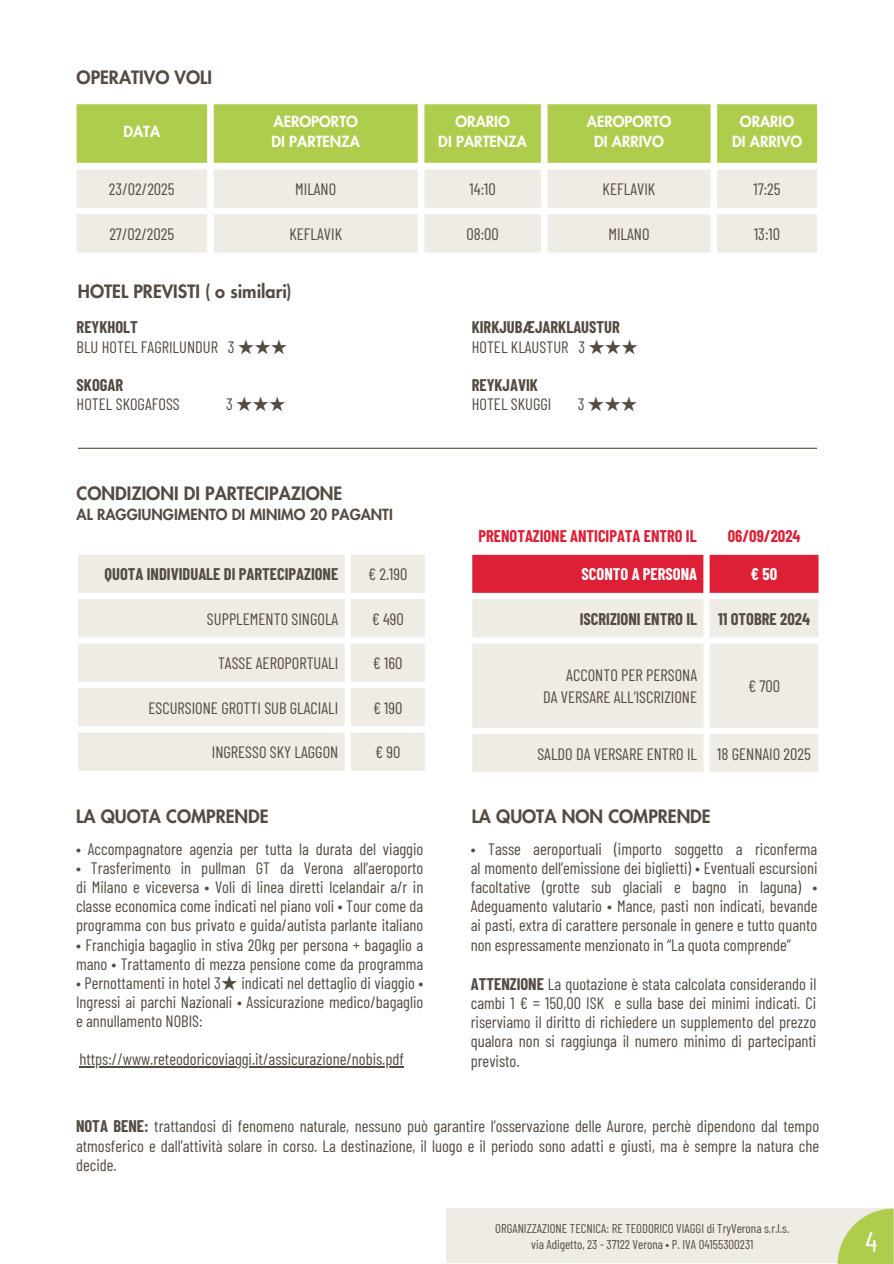
<style>
.page{position:relative;width:894px;height:1264px;background:#fff}
.page>*{position:absolute;margin:0;border:0;box-sizing:border-box;transform-origin:0 0}
.t1{font:28.5px "Barlow Condensed";color:#fff}
.t2{font:800 18px "Futura LT Pro";color:#544b43}
.t3{font:16.5px/19.2px "Barlow Condensed";color:#544b43;text-align:justify}
.t4{font:700 16.5px/19.2px "Barlow Condensed";color:#544b43}
.t5{font:700 16.5px "Barlow Condensed";color:#de2036}
.t6{font:700 16.5px "Barlow Condensed";color:#fff}
.t7{font:16.5px "Noto Sans CJ Ksc";color:#544b43}
.t8{font:800 15px "Futura LT Pro";color:#fff}
.t9{font:800 15px "Futura LT Pro";color:#544b43}
.t10{font:12.75px "Barlow Condensed";color:#544b43}
.s1{font-weight:700}
.s2{font-family:"Noto Sans CJ Ksc"}
.s3{font-family:"Barlow Condensed"}
.s4{font-weight:400}
.s5{font-family:"Noto Sans CJ Ksc";font-weight:400}
</style>
<div class="page">
<div style="left:446px;top:1208px;width:447px;height:55px;background:#efebe5"></div>
<svg style="left:837px;top:1208px;width:56px;height:55px"></svg>
<svg style="left:77px;top:104px;width:739px;height:59px;background:#b1cf53"></svg>
<svg style="left:77px;top:169px;width:739px;height:83px;background:#f0ede8"></svg>
<svg style="left:472px;top:599px;width:346px;height:173px;background:#f0ece7"></svg>
<svg style="left:78px;top:554px;width:346px;height:216px;background:#f1ede8"></svg>
<svg style="left:472px;top:554px;width:347px;height:39px;background:#df293e"></svg>
<hr style="left:79px;top:1066px;width:325px;height:1px;background:#544b43">
<hr style="left:78px;top:448px;width:738px;height:1px;background:#544b43">
<p class="t2" style="left:77px;top:69px;width:137px">OPERATIVO VOLI</p>
<p class="t8" style="left:123px;top:124px;width:38px">DATA</p>
<p class="t8" style="left:273px;top:114px;width:86px">AEROPORTO</p>
<p class="t8" style="left:271px;top:135px;width:90px">DI PARTENZA</p>
<p class="t8" style="left:455px;top:114px;width:56px">ORARIO</p>
<p class="t8" style="left:438px;top:135px;width:90px">DI PARTENZA</p>
<p class="t8" style="left:586px;top:114px;width:86px">AEROPORTO</p>
<p class="t8" style="left:594px;top:135px;width:71px">DI ARRIVO</p>
<p class="t8" style="left:739px;top:114px;width:56px">ORARIO</p>
<p class="t8" style="left:731px;top:135px;width:71px">DI ARRIVO</p>
<p class="t3" style="left:109px;top:179px;width:67px">23/02/2025</p>
<p class="t3" style="left:295px;top:179px;width:43px">MILANO</p>
<p class="t3" style="left:469px;top:179px;width:28px">14:10</p>
<p class="t3" style="left:602px;top:179px;width:54px">KEFLAVIK</p>
<p class="t3" style="left:753px;top:179px;width:29px">17:25</p>
<p class="t3" style="left:109px;top:224px;width:66px">27/02/2025</p>
<p class="t3" style="left:289px;top:224px;width:54px">KEFLAVIK</p>
<p class="t3" style="left:466px;top:224px;width:34px">08:00</p>
<p class="t3" style="left:608px;top:224px;width:43px">MILANO</p>
<h3 class="t3" style="left:753px;top:224px;width:27px">13:10</h3>
<p class="t2" style="left:78px;top:283px;width:215px">HOTEL PREVISTI ( o similari)</p>
<p class="t3" style="left:77px;top:317px;width:212px"><span class="s1">REYKHOLT<br></span>BLU HOTEL FAGRILUNDUR 3 <span class="s2">★★★</span></p>
<p class="t3" style="left:77px;top:374px;width:105px"><span class="s1">SKOGAR<br></span>HOTEL SKOGAFOSS</p>
<p class="t7" style="left:226px;top:391px;width:61px"><span class="s3">3</span> ★★★</p>
<p class="t2" style="left:77px;top:485px;width:267px">CONDIZIONI DI PARTECIPAZIONE</p>
<p class="t9" style="left:77px;top:508px;width:318px">AL RAGGIUNGIMENTO DI MINIMO 20 PAGANTI</p>
<p class="t4" style="left:104px;top:564px;width:235px">QUOTA INDIVIDUALE DI PARTECIPAZIONE</p>
<p class="t3" style="left:368px;top:564px;width:41px">€ 2.190</p>
<p class="t3" style="left:207px;top:608px;width:133px">SUPPLEMENTO SINGOLA</p>
<p class="t3" style="left:371px;top:608px;width:34px">€ 490</p>
<p class="t3" style="left:218px;top:653px;width:122px">TASSE AEROPORTUALI</p>
<p class="t3" style="left:373px;top:653px;width:31px">€ 160</p>
<p class="t3" style="left:148px;top:697px;width:191px">ESCURSIONE GROTTI SUB GLACIALI</p>
<p class="t3" style="left:373px;top:697px;width:31px">€ 190</p>
<p class="t3" style="left:212px;top:742px;width:128px">INGRESSO SKY LAGGON</p>
<p class="t3" style="left:375px;top:742px;width:27px">€90</p>
<p class="t2" style="left:76px;top:808px;width:194px">LA QUOTA COMPRENDE</p>
<p class="t3" style="left:76px;top:838px;width:349px">• Accompagnatore agenzia per tutta la durata del viaggio</p>
<p class="t3" style="left:76px;top:857px;width:349px">• Trasferimento in pullman GT da Verona all’aeroporto di Milano e viceversa • Voli di linea diretti Icelandair a/r in classe economica come indicati nel piano voli • Tour come da programma con bus privato e guida/autista parlante italiano</p>
<p class="t3" style="left:76px;top:934px;width:349px">• Franchigia bagaglio in stiva 20kg per persona + bagaglio a mano • Trattamento di mezza pensione come da programma</p>
<p class="t3" style="left:76px;top:972px;width:349px">• Pernottamenti in hotel 3<span class="s2">★</span> indicati nel dettaglio di viaggio • Ingressi ai parchi Nazionali • Assicurazione medico/bagaglio e annullamento NOBIS:</p>
<h4 class="t3" style="left:79px;top:1049px;width:326px">https://www.reteodoricoviaggi.it/assicurazione/nobis.pdf</h4>
<p class="t4" style="left:471px;top:317px;width:168px">KIRKJUBÆJARKLAUSTUR<br><span class="s4">HOTEL KLAUSTUR 3</span> <span class="s5">★★★</span></p>
<p class="t3" style="left:471px;top:374px;width:81px"><span class="s1">REYKJAVIK<br></span>HOTEL SKUGGI</p>
<p class="t7" style="left:577px;top:391px;width:61px"><span class="s3">3</span> ★★★</p>
<p class="t5" style="left:478px;top:525px;width:219px">PRENOTAZIONE ANTICIPATA ENTRO IL</p>
<p class="t5" style="left:727px;top:525px;width:74px">06/09/2024</p>
<h2 class="t6" style="left:581px;top:564px;width:117px">SCONTO A PERSONA</h2>
<h2 class="t6" style="left:750px;top:564px;width:28px">€50</h2>
<h2 class="t4" style="left:579px;top:608px;width:119px">ISCRIZIONI ENTRO IL</h2>
<h2 class="t4" style="left:717px;top:608px;width:93px">11 OTOBRE 2024</h2>
<h5 class="t3" style="left:566px;top:664px;width:132px">ACCONTO PER PERSONA</h5>
<p class="t3" style="left:543px;top:687px;width:155px">DA VERSARE ALL’ISCRIZIONE</p>
<p class="t3" style="left:747px;top:675px;width:33px">€ 700</p>
<p class="t3" style="left:537px;top:743px;width:161px">SALDO DA VERSARE ENTRO IL</p>
<p class="t3" style="left:717px;top:743px;width:95px">18 GENNAIO 2025</p>
<p class="t2" style="left:471px;top:808px;width:240px">LA QUOTA NON COMPRENDE</p>
<p class="t3" style="left:470px;top:838px;width:348px">• Tasse aeroportuali (importo soggetto a riconferma al momento dell’emissione dei biglietti) • Eventuali escursioni facoltative (grotte sub glaciali e bagno in laguna) • Adeguamento valutario • Mance, pasti non indicati, bevande ai pasti, extra di carattere personale in genere e tutto quanto non espressamente menzionato in “La quota comprende”</p>
<h1 class="t3" style="left:470px;top:973px;width:347px"><span class="s1">ATTENZIONE</span> La quotazione è stata calcolata considerando il cambi 1 € = 150,00 ISK e sulla base dei minimi indicati. Ci riserviamo il diritto di richiedere un supplemento del prezzo qualora non si raggiunga il numero minimo di partecipanti previsto.</h1>
<p class="t3" style="left:76px;top:1116px;width:744px"><span class="s1">NOTA BENE:</span> trattandosi di fenomeno naturale, nessuno può garantire l’osservazione delle Aurore, perchè dipendono dal tempo atmosferico e dall’attività solare in corso. La destinazione, il luogo e il periodo sono adatti e giusti, ma è sempre la natura che decide.</p>
<h1 class="t10" style="left:495px;top:1220px;width:295px">ORGANIZZAZIONE TECNICA: RE TEODORICO VIAGGI di TryVerona s.r.l.s.</h1>
<p class="t10" style="left:531px;top:1236px;width:224px">via Adigetto, 23 - 37122 Verona • P. IVA 04155300231</p>
<p class="t1" style="left:865px;top:1223px;width:13px">4</p>
</div>
